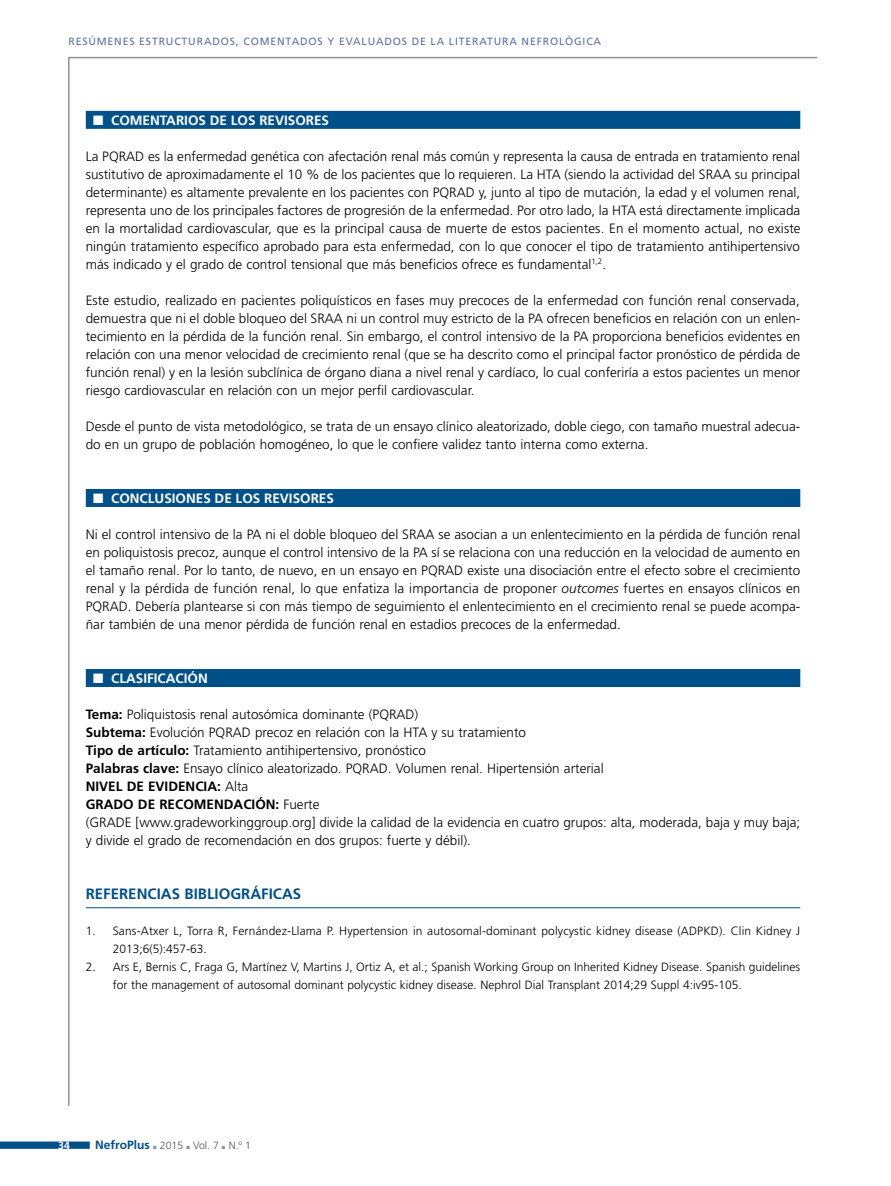
<style>
.page{position:relative;width:891px;height:1186px;background:#fff}
.page>*{position:absolute;margin:0;border:0;box-sizing:border-box;transform-origin:0 0}
.t1{font:700 15px "Frutiger";color:#00508a}
.t2{font:300 13.5px/18px "Frutiger";color:#000;text-align:justify}
.t3{font:700 13.5px "Frutiger";color:#fff}
.t4{font:300 12px/18px "Frutiger";color:#000}
.t5{font:10.5px "Frutiger";letter-spacing:.08em;color:#5d71a7}
.t6{font:300 10.5px "Frutiger";color:#505255}
.t7{font:700 10.5px "Frutiger";color:#fff}
.s1{font-style:italic}
.s2{font-weight:700}
.s3{font-weight:700;font-size:12px;color:#00508a}
</style>
<div class="page">
<svg style="left:0;top:1141px;width:90px;height:7px"></svg>
<hr style="left:69px;top:57px;width:748px;height:1px;background:#929497">
<hr style="left:68px;top:57px;width:2px;height:1049px;background:#929497">
<div style="left:86px;top:111px;width:714px;height:18px;background:#00508a"></div>
<div style="left:86px;top:489px;width:714px;height:18px;background:#00508a"></div>
<div style="left:86px;top:669px;width:714px;height:18px;background:#00508a"></div>
<hr style="left:86px;top:907px;width:714px;height:1px;background:#00508a">
<p class="t5" style="left:68px;top:37px;width:534px">RESÚMENES ESTRUCTURADOS, COMENTADOS Y EVALUADOS DE LA LITERATURA NEFROLÓGICA</p>
<p class="t3" style="left:111px;top:114px;width:219px">COMENTARIOS DE LOS REVISORES</p>
<p class="t2" style="left:86px;top:148px;width:716px">La PQRAD es la enfermedad genética con afectación renal más común y representa la causa de entrada en tratamiento renal sustitutivo de aproximadamente el 10 % de los pacientes que lo requieren. La HTA (siendo la actividad del SRAA su principal determinante) es altamente prevalente en los pacientes con PQRAD y, junto al tipo de mutación, la edad y el volumen renal, representa uno de los principales factores de progresión de la enfermedad. Por otro lado, la HTA está directamente implicada en la mortalidad cardiovascular, que es la principal causa de muerte de estos pacientes. En el momento actual, no existe ningún tratamiento específico aprobado para esta enfermedad, con lo que conocer el tipo de tratamiento antihipertensivo más indicado y el grado de control tensional que más beneficios ofrece es fundamental<sup>1,2</sup>.</p>
<p class="t2" style="left:86px;top:292px;width:716px">Este estudio, realizado en pacientes poliquísticos en fases muy precoces de la enfermedad con función renal conservada, demuestra que ni el doble bloqueo del SRAA ni un control muy estricto de la PA ofrecen beneficios en relación con un enlen&shy;tecimiento en la pérdida de la función renal. Sin embargo, el control intensivo de la PA proporciona beneficios evidentes en relación con una menor velocidad de crecimiento renal (que se ha descrito como el principal factor pronóstico de pérdida de función renal) y en la lesión subclínica de órgano diana a nivel renal y cardíaco, lo cual conferiría a estos pacientes un menor riesgo cardiovascular en relación con un mejor perfil cardiovascular.</p>
<p class="t2" style="left:86px;top:418px;width:716px">Desde el punto de vista metodológico, se trata de un ensayo clínico aleatorizado, doble ciego, con tamaño muestral adecua&shy;do en un grupo de población homogéneo, lo que le confiere validez tanto interna como externa.</p>
<p class="t3" style="left:111px;top:492px;width:224px">CONCLUSIONES DE LOS REVISORES</p>
<p class="t2" style="left:86px;top:526px;width:716px">Ni el control intensivo de la PA ni el doble bloqueo del SRAA se asocian a un enlentecimiento en la pérdida de función renal en poliquistosis precoz, aunque el control intensivo de la PA sí se relaciona con una reducción en la velocidad de aumento en el tamaño renal. Por lo tanto, de nuevo, en un ensayo en PQRAD existe una disociación entre el efecto sobre el crecimiento renal y la pérdida de función renal, lo que enfatiza la importancia de proponer <span class="s1">outcomes</span> fuertes en ensayos clínicos en PQRAD. Debería plantearse si con más tiempo de seguimiento el enlentecimiento en el crecimiento renal se puede acompa&shy;ñar también de una menor pérdida de función renal en estadios precoces de la enfermedad.</p>
<p class="t3" style="left:111px;top:672px;width:98px">CLASIFICACIÓN</p>
<p class="t2" style="left:86px;top:706px;width:716px;text-align:left"><span class="s2">Tema:</span> Poliquistosis renal autosómica dominante (PQRAD)<br><span class="s2">Subtema:</span> Evolución PQRAD precoz en relación con la HTA y su tratamiento<br><span class="s2">Tipo de artículo:</span> Tratamiento antihipertensivo, pronóstico<br><span class="s2">Palabras clave:</span> Ensayo clínico aleatorizado. PQRAD. Volumen renal. Hipertensión arterial<br><span class="s2">NIVEL DE EVIDENCIA:</span> Alta<br><span class="s2">GRADO DE RECOMENDACIÓN:</span> Fuerte<br>(GRADE [www.gradeworkinggroup.org] divide la calidad de la evidencia en cuatro grupos: alta, moderada, baja y muy baja; y divide el grado de recomendación en dos grupos: fuerte y débil).</p>
<p class="t1" style="left:86px;top:887px;width:217px">REFERENCIAS BIBLIOGRÁFICAS</p>
<p class="t4" style="left:113px;top:922px;width:689px;text-indent:-27px">1. Sans-Atxer L, Torra R, Fernández-Llama P. Hypertension in autosomal-dominant polycystic kidney disease (ADPKD). Clin Kidney J<br>2013;6(5):457-63.</p>
<p class="t4" style="left:113px;top:958px;width:689px;text-indent:-27px">2. Ars E, Bernis C, Fraga G, Martínez V, Martins J, Ortiz A, et al.; Spanish Working Group on Inherited Kidney Disease. Spanish guidelines for the management of autosomal dominant polycystic kidney disease. Nephrol Dial Transplant 2014;29 Suppl 4:iv95-105.</p>
<p class="t7" style="left:58px;top:1140px;width:13px">34</p>
<p class="t6" style="left:95px;top:1141px;width:157px"><span class="s3">NefroPlus</span> 2015 Vol. 7 N.º 1</p>
</div>
